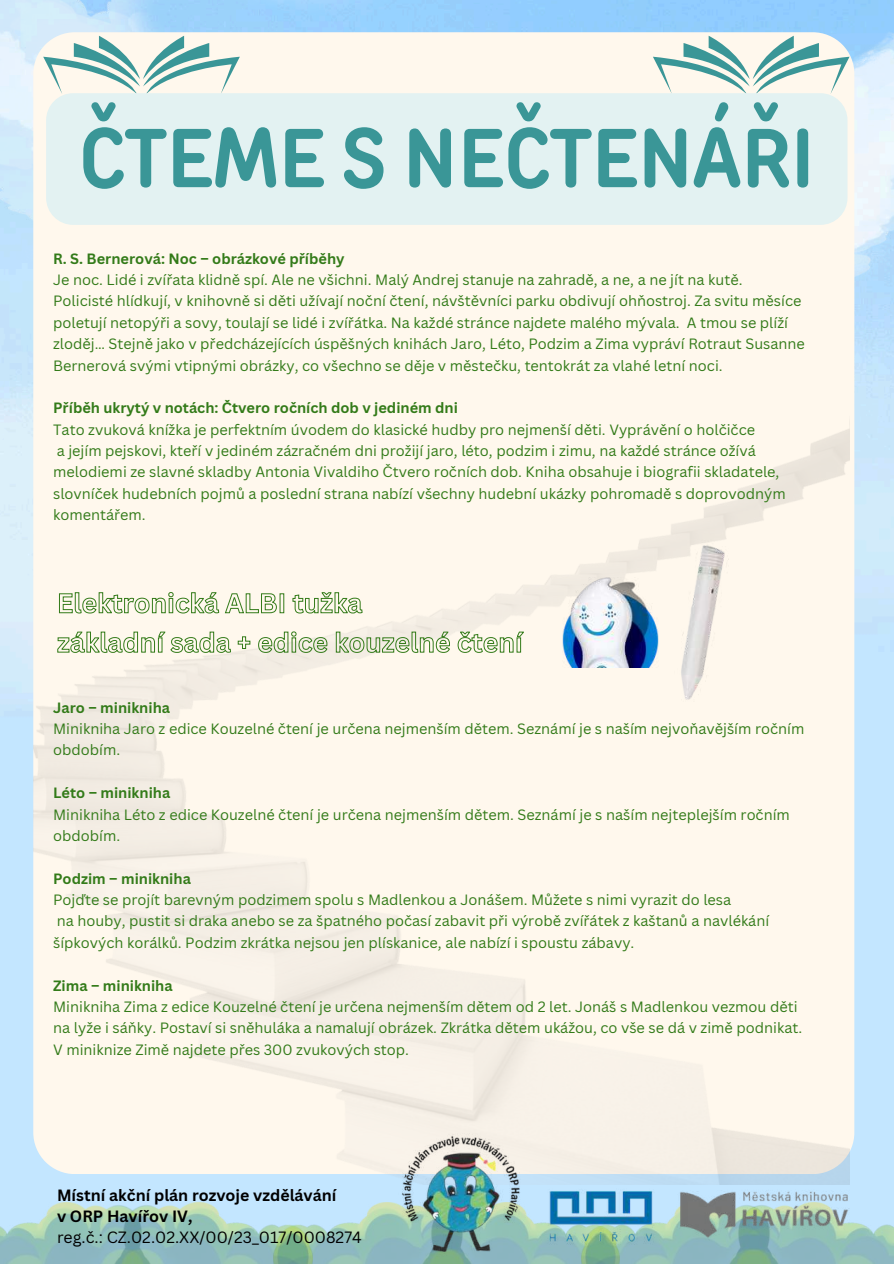
<style>
.page{position:relative;width:894px;height:1264px;background:#fff}
.page>*{position:absolute;margin:0;border:0;box-sizing:border-box;transform-origin:0 0}
.t1{font:700 83.25px "TT Rounds Condensed";color:#3a9697}
.t2{font:700 15.9px/21.5px "Canva Sans";color:#000}
.t3{font:15.9px "Canva Sans";color:#000}
.t4{font:14.55px/21.3px "Canva Sans";color:#337b19}
.t5{font:700 14.55px "Canva Sans";color:#337b19}
</style>
<div class="page">
<img style="left:0;top:362px;width:893px;height:840px">
<img style="left:0;top:0;width:893px;height:362px">
<div style="left:33px;top:32px;width:821px;height:1141px;background:#fff8ed"></div>
<img style="left:780px;top:1202px;width:113px;height:61px">
<img style="left:0;top:1202px;width:112px;height:61px">
<img style="left:312px;top:1202px;width:162px;height:61px">
<img style="left:581px;top:1243px;width:199px;height:20px">
<img style="left:112px;top:1202px;width:200px;height:61px">
<svg style="left:43px;top:36px;width:197px;height:58px;background:#caddd6"></svg>
<img style="left:674px;top:1184px;width:180px;height:59px">
<img style="left:525px;top:1184px;width:149px;height:66px">
<img style="left:33px;top:411px;width:816px;height:773px">
<img style="left:391px;top:1133px;width:134px;height:125px">
<svg style="left:652px;top:36px;width:197px;height:58px;background:#c9ddd6"></svg>
<img style="left:562px;top:578px;width:37px;height:90px">
<img style="left:599px;top:499px;width:198px;height:247px">
<div style="left:46px;top:93px;width:801px;height:132px;background:#e3f2f2;border-radius:27px"></div>
<svg style="left:58px;top:591px;width:305px;height:23px;background:#d0dbbc"></svg>
<svg style="left:57px;top:630px;width:467px;height:23px;background:#cfdabc"></svg>
<h1 class="t1" style="left:79px;top:102px;width:737px">ČTEME S NEČTENÁŘI</h1>
<p class="t5" style="left:53px;top:250px;width:293px">R. S. Bernerová: Noc – obrázkové příběhy</p>
<p class="t4" style="left:53px;top:269px;width:753px">Je noc. Lidé i zvířata klidně spí. Ale ne všichni. Malý Andrej stanuje na zahradě, a ne, a ne jít na kutě.<br>Policisté hlídkují, v knihovně si děti užívají noční čtení, návštěvníci parku obdivují ohňostroj. Za svitu měsíce poletují netopýři a sovy, toulají se lidé i zvířátka. Na každé stránce najdete malého mývala. A tmou se plíží zloděj… Stejně jako v předcházejících úspěšných knihách Jaro, Léto, Podzim a Zima vypráví Rotraut Susanne Bernerová svými vtipnými obrázky, co všechno se děje v městečku, tentokrát za vlahé letní noci.</p>
<p class="t5" style="left:53px;top:399px;width:406px">Příběh ukrytý v notách: Čtvero ročních dob v jediném dni</p>
<p class="t4" style="left:53px;top:419px;width:734px">Tato zvuková knížka je perfektním úvodem do klasické hudby pro nejmenší děti. Vyprávění o holčičce<br>a jejím pejskovi, kteří v jediném zázračném dni prožijí jaro, léto, podzim i zimu, na každé stránce ožívá melodiemi ze slavné skladby Antonia Vivaldiho Čtvero ročních dob. Kniha obsahuje i biografii skladatele, slovníček hudebních pojmů a poslední strana nabízí všechny hudební ukázky pohromadě s doprovodným komentářem.</p>
<p class="t5" style="left:53px;top:698px;width:118px">Jaro – minikniha</p>
<p class="t4" style="left:53px;top:718px;width:752px">Minikniha Jaro z edice Kouzelné čtení je určena nejmenším dětem. Seznámí je s naším nejvoňavějším ročním obdobím.</p>
<p class="t5" style="left:53px;top:784px;width:119px">Léto – minikniha</p>
<p class="t4" style="left:53px;top:803px;width:738px">Minikniha Léto z edice Kouzelné čtení je určena nejmenším dětem. Seznámí je s naším nejteplejším ročním obdobím.</p>
<p class="t5" style="left:53px;top:869px;width:139px">Podzim – minikniha</p>
<p class="t4" style="left:53px;top:889px;width:717px">Pojďte se projít barevným podzimem spolu s Madlenkou a Jonášem. Můžete s nimi vyrazit do lesa<br>na houby, pustit si draka anebo se za špatného počasí zabavit při výrobě zvířátek z kaštanů a navlékání šípkových korálků. Podzim zkrátka nejsou jen plískanice, ale nabízí i spoustu zábavy.</p>
<p class="t5" style="left:53px;top:976px;width:121px">Zima – minikniha</p>
<p class="t4" style="left:53px;top:996px;width:750px">Minikniha Zima z edice Kouzelné čtení je určena nejmenším dětem od 2 let. Jonáš s Madlenkou vezmou děti na lyže i sáňky. Postaví si sněhuláka a namalují obrázek. Zkrátka dětem ukážou, co vše se dá v zimě podnikat.<br>V miniknize Zimě najdete přes 300 zvukových stop.</p>
<p class="t2" style="left:57px;top:1184px;width:281px">Místní akční plán rozvoje vzdělávání v ORP Havířov IV,</p>
<p class="t3" style="left:57px;top:1228px;width:306px">reg.č.: CZ.02.02.XX/00/23_017/0008274</p>
</div>
